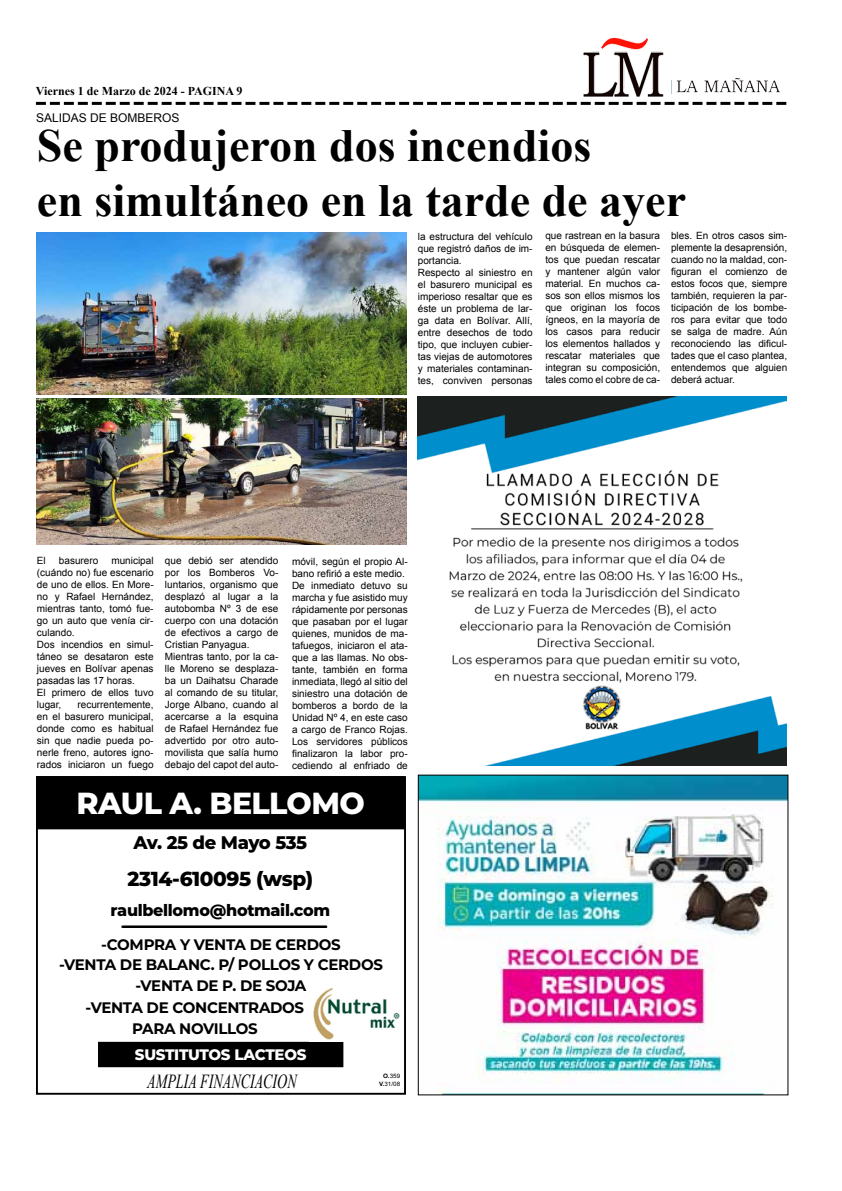
<style>
.page{position:relative;width:842px;height:1191px;background:#fff}
.page>*{position:absolute;margin:0;border:0;box-sizing:border-box;transform-origin:0 0}
.t1{font:700 46px/55.2px "Times New Roman";color:#000}
.t2{font:800 30.4px "Montserrat";letter-spacing:-.02em;color:#fff}
.t3{font:800 20.3px "Montserrat";letter-spacing:-.02em;color:#000}
.t4{font:italic 19.9px "Times New Roman";color:#000;scale:.7 1}
.t5{font:800 18.3px "Montserrat";letter-spacing:-.03em;color:#000}
.t6{font:800 16.2px "Montserrat";letter-spacing:-.02em;color:#000}
.t7{font:700 15.2px/20.3px "Montserrat";letter-spacing:-.02em;color:#000;text-align:center}
.t8{font:800 15.2px "Montserrat";letter-spacing:-.02em;color:#fff}
.t9{font:700 12px "Times New Roman";color:#000}
.t10{font:12px "Arial";color:#000}
.t11{font:10px/12px "Arial";color:#000}
.t12{font:6px/8px "Arial";color:#000;text-align:right;scale:1.05 1}
.s1{font-weight:700}
</style>
<div class="page">
<svg style="left:36px;top:102px;width:750px;height:3px"></svg>
<img style="left:583px;top:37px;width:197px;height:60px">
<div style="left:36px;top:776px;width:370px;height:318px;border:2px solid #000"></div>
<div style="left:37px;top:777px;width:367px;height:51px;background:#000"></div>
<div style="left:36px;top:776px;width:369px;height:53px;border:2px solid #000"></div>
<div style="left:121px;top:925px;width:206px;height:2px;border:2px solid #000"></div>
<div style="left:99px;top:1042px;width:244px;height:24px;background:#000"></div>
<div style="left:98px;top:1041px;width:245px;height:26px;border:1px solid #000"></div>
<img style="left:313px;top:988px;width:87px;height:52px">
<img style="left:420px;top:776px;width:366px;height:317px">
<img style="left:36px;top:232px;width:370px;height:162px">
<img style="left:37px;top:399px;width:370px;height:146px">
<img style="left:418px;top:396px;width:369px;height:369px">
<p class="t9" style="left:36px;top:82px;width:208px">Viernes 1 de Marzo de 2024 - PAGINA 9</p>
<p class="t10" style="left:36px;top:110px;width:145px">SALIDAS DE BOMBEROS</p>
<h1 class="t1" style="left:37px;top:117px;width:651px">Se produjeron dos incendios<br>en simultáneo en la tarde de ayer</h1>
<p class="t11" style="left:418px;top:230px;width:116px">la estructura del vehículo que registró daños de im&shy;portancia.<br>Respecto al siniestro en el basurero municipal es imperioso resaltar que es éste un problema de lar&shy;ga data en Bolívar. Allí, entre desechos de todo tipo, que incluyen cubier&shy;tas viejas de automotores y materiales contaminan&shy;tes, conviven personas</p>
<p class="t11" style="left:545px;top:230px;width:116px;text-align:justify">que rastrean en la basura en búsqueda de elemen&shy;tos que puedan rescatar y mantener algún valor material. En muchos ca&shy;sos son ellos mismos los que originan los focos ígneos, en la mayoría de los casos para reducir los elementos hallados y rescatar materiales que integran su composición, tales como el cobre de ca-</p>
<p class="t11" style="left:671px;top:230px;width:118px;text-align:justify">bles. En otros casos sim&shy;plemente la desaprensión, cuando no la maldad, con&shy;figuran el comienzo de estos focos que, siempre también, requieren la par&shy;ticipación de los bombe&shy;ros para evitar que todo se salga de madre. Aún reconociendo las dificul&shy;tades que el caso plantea, entendemos que alguien deberá actuar.</p>
<p class="t11" style="left:37px;top:555px;width:118px;text-indent:74px">municipal (cuándo no) fue escenario de uno de ellos. En More&shy;no y Rafael Hernández, mientras tanto, tomó fue&shy;go un auto que venía cir&shy;culando.<br>Dos incendios en simul&shy;táneo se desataron este jueves en Bolívar apenas pasadas las 17 horas.<br>El primero de ellos tuvo lugar,</p>
<p class="t11" style="left:37px;top:555px;width:10px">El</p>
<p class="t11" style="left:59px;top:555px;width:41px">basurero</p>
<p class="t11" style="left:37px;top:699px;width:118px;text-align:justify;text-indent:41px">recurrentemente, en el basurero municipal, donde como es habitual sin que nadie pueda po&shy;nerle freno, autores igno&shy;rados iniciaron un fuego</p>
<p class="t11" style="left:165px;top:554px;width:115px">que debió ser atendido por los Bomberos Vo&shy;luntarios, organismo que desplazó al lugar a la autobomba Nº 3 de ese cuerpo con una dotación de efectivos a cargo de<br>Cristian Panyagua.<br>Mientras tanto, por la ca&shy;lle Moreno se desplaza&shy;ba un Daihatsu Charade al comando de su titular,<br>Jorge Albano, cuando al acercarse a la esquina de Rafael Hernández fue advertido por otro auto&shy;movilista que salía humo debajo del capot del auto-</p>
<p class="t11" style="left:292px;top:555px;width:117px">móvil, según el propio Al&shy;bano refirió a este medio.<br>De inmediato detuvo su marcha y fue asistido muy rápidamente por personas que pasaban por el lugar quienes, munidos de ma&shy;tafuegos, iniciaron el ata&shy;que a las llamas. No obs&shy;tante, también en forma inmediata, llegó al sitio del siniestro una dotación de bomberos a bordo de la<br>Unidad Nº 4, en este caso a cargo de Franco Rojas.<br>Los servidores públicos finalizaron la labor pro&shy;cediendo al enfriado de</p>
<h2 class="t2" style="left:77px;top:781px;width:290px">RAUL A. BELLOMO</h2>
<h3 class="t5" style="left:134px;top:829px;width:175px">Av. 25 de Mayo 535</h3>
<h3 class="t3" style="left:128px;top:863px;width:187px">2314-610095 (wsp)</h3>
<h3 class="t6" style="left:111px;top:898px;width:221px">raulbellomo@hotmail.com</h3>
<h3 class="t7" style="left:59px;top:934px;width:325px">-COMPRA Y VENTA DE CERDOS<br>-VENTA DE BALANC. P/ POLLOS Y CERDOS -VENTA DE P. DE SOJA</h3>
<h3 class="t7" style="left:86px;top:997px;width:220px">-VENTA DE CONCENTRADOS<br>PARA NOVILLOS</h3>
<h3 class="t8" style="left:135px;top:1043px;width:173px">SUSTITUTOS LACTEOS</h3>
<h3 class="t4" style="left:147px;top:1067px;width:215px">AMPLIA FINANCIACION</h3>
<p class="t12" style="left:379px;top:1071px;width:22px"><span class="s1">O.</span>359<br><span class="s1">V.</span>31/08</p>
</div>
